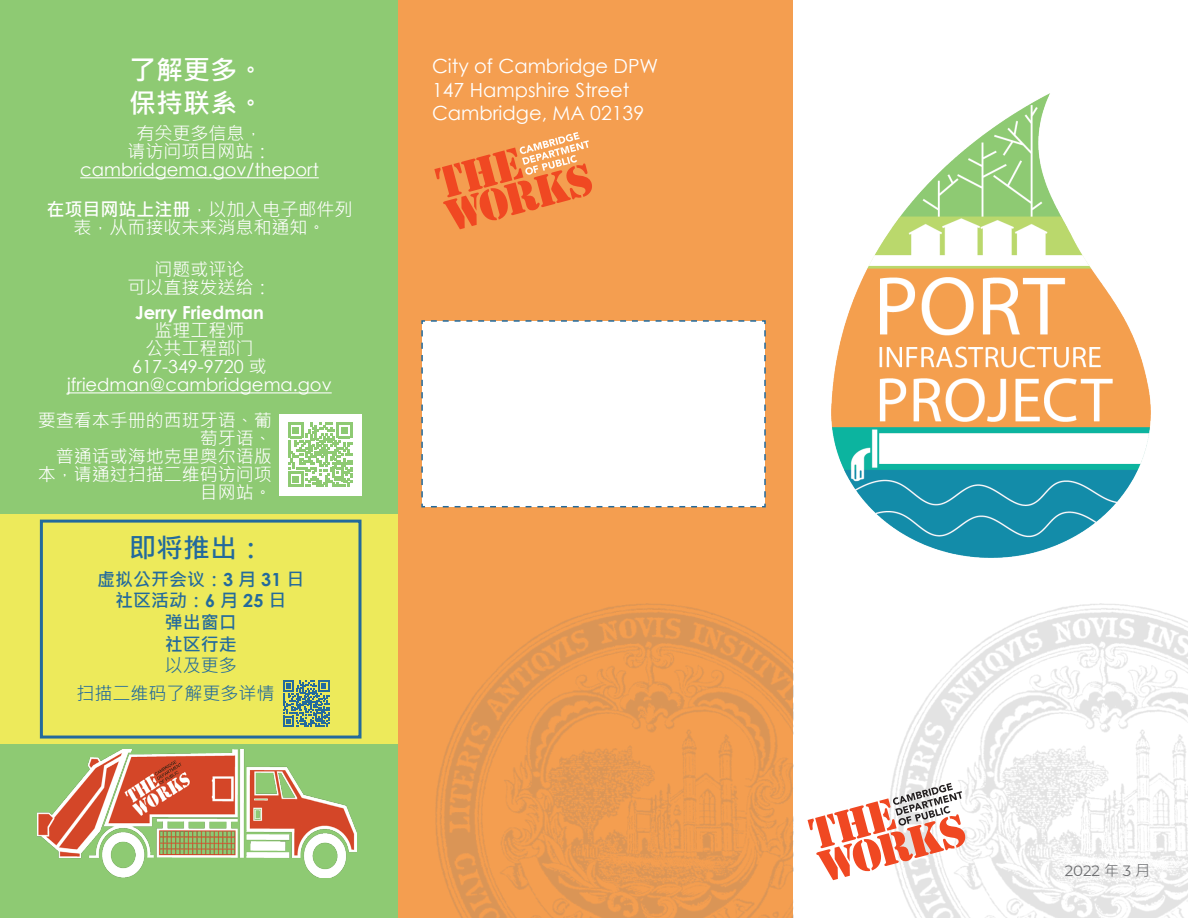
<style>
.page{position:relative;width:1188px;height:918px;background:#fff}
.page>*{position:absolute;margin:0;border:0;box-sizing:border-box;transform-origin:0 0}
.t1{font:700 27px "Microsoft Jheng Hei";color:#fff}
.t2{font:700 27px "Microsoft Jheng Hei";color:#236a9c}
.t3{font:19.5px "Century Gothic";color:#fff}
.t4{font:18px/18px "Microsoft Jheng Hei";color:#fff;text-align:center}
.t5{font:18px/18px "Century Gothic";color:#fff;text-align:center}
.t6{font:700 18px/21.6px "Microsoft Jheng Hei";color:#236a9c}
.t7{font:18px "Microsoft Jheng Hei";color:#236a9c}
.t8{font:700 18px "Century Gothic";color:#fff}
.t9{font:15px "Montserrat";color:#6c6d70}
.s1{font-family:"Microsoft Jheng Hei"}
.s2{font-weight:700}
.s3{font-family:"Century Gothic"}
</style>
<div class="page">
<div style="left:396px;top:0;width:396px;height:918px;background:#f49e50"></div>
<div style="left:0;top:0;width:397px;height:918px;background:#8eca73"></div>
<div style="left:0;top:514px;width:397px;height:230px;background:#edea5b"></div>
<div style="left:40px;top:520px;width:322px;height:219px;border:3px solid #236a9c"></div>
<hr style="left:80px;top:177px;width:239px;height:1px;background:#fff">
<hr style="left:67px;top:392px;width:265px;height:1px;background:#fff">
<img style="left:892px;top:604px;width:296px;height:314px">
<img style="left:832px;top:93px;width:318px;height:465px">
<svg style="left:808px;top:783px;width:159px;height:97px"></svg>
<img style="left:435px;top:604px;width:358px;height:314px">
<img style="left:38px;top:750px;width:318px;height:128px">
<div style="left:421px;top:320px;width:345px;height:188px;background:#fff"></div>
<svg style="left:434px;top:132px;width:158px;height:97px"></svg>
<svg style="left:283px;top:681px;width:46px;height:46px"></svg>
<div style="left:279px;top:414px;width:83px;height:82px;background:#fff"></div>
<svg style="left:288px;top:423px;width:64px;height:64px"></svg>
<p class="t1" style="left:129px;top:54px;width:136px">了解更多。</p>
<p class="t1" style="left:129px;top:86px;width:136px">保持联系。</p>
<p class="t4" style="left:136px;top:124px;width:127px">有关更多信息，</p>
<p class="t5" style="left:80px;top:142px;width:240px"><span class="s1">请访问项目网站：</span>cambridgema.gov/theport</p>
<p class="t4" style="left:46px;top:200px;width:307px"><span class="s2">在项目网站上注册</span>，以加入电子邮件列表，从而接收未来消息和通知。</p>
<p class="t4" style="left:154px;top:261px;width:91px">问题或评论</p>
<p class="t4" style="left:128px;top:279px;width:145px">可以直接发送给：</p>
<p class="t8" style="left:135px;top:299px;width:130px">Jerry Friedman</p>
<p class="t4" style="left:154px;top:322px;width:91px">监理工程师</p>
<p class="t4" style="left:146px;top:340px;width:109px">公共工程部门</p>
<p class="t5" style="left:67px;top:357px;width:266px">617-349-9720 <span class="s1">或</span>jfriedman@cambridgema.gov</p>
<p class="t4" style="left:38px;top:412px;width:235px;text-align:right">要查看本手册的西班牙语、葡萄牙语、<br>普通话或海地克里奥尔语版本，请通过扫描二维码访问项目网站。</p>
<p class="t2" style="left:129px;top:531px;width:136px">即将推出：</p>
<p class="t6" style="left:97px;top:568px;width:209px">虚拟公开会议：<span class="s3">3</span> 月 <span class="s3">31</span> 日</p>
<p class="t6" style="left:115px;top:590px;width:173px">社区活动：<span class="s3">6</span> 月 <span class="s3">25</span> 日</p>
<p class="t6" style="left:165px;top:612px;width:73px">弹出窗口社区行走</p>
<p class="t7" style="left:165px;top:654px;width:73px">以及更多</p>
<p class="t7" style="left:77px;top:683px;width:200px">扫描二维码了解更多详情</p>
<p class="t3" style="left:432px;top:53px;width:228px">City of Cambridge DPW</p>
<p class="t3" style="left:432px;top:76px;width:199px">147 Hampshire Street</p>
<p class="t3" style="left:432px;top:100px;width:214px">Cambridge, MA 02139</p>
<p class="t9" style="left:1065px;top:860px;width:87px">2022 <span class="s1">年</span> 3 <span class="s1">月</span></p>
</div>
